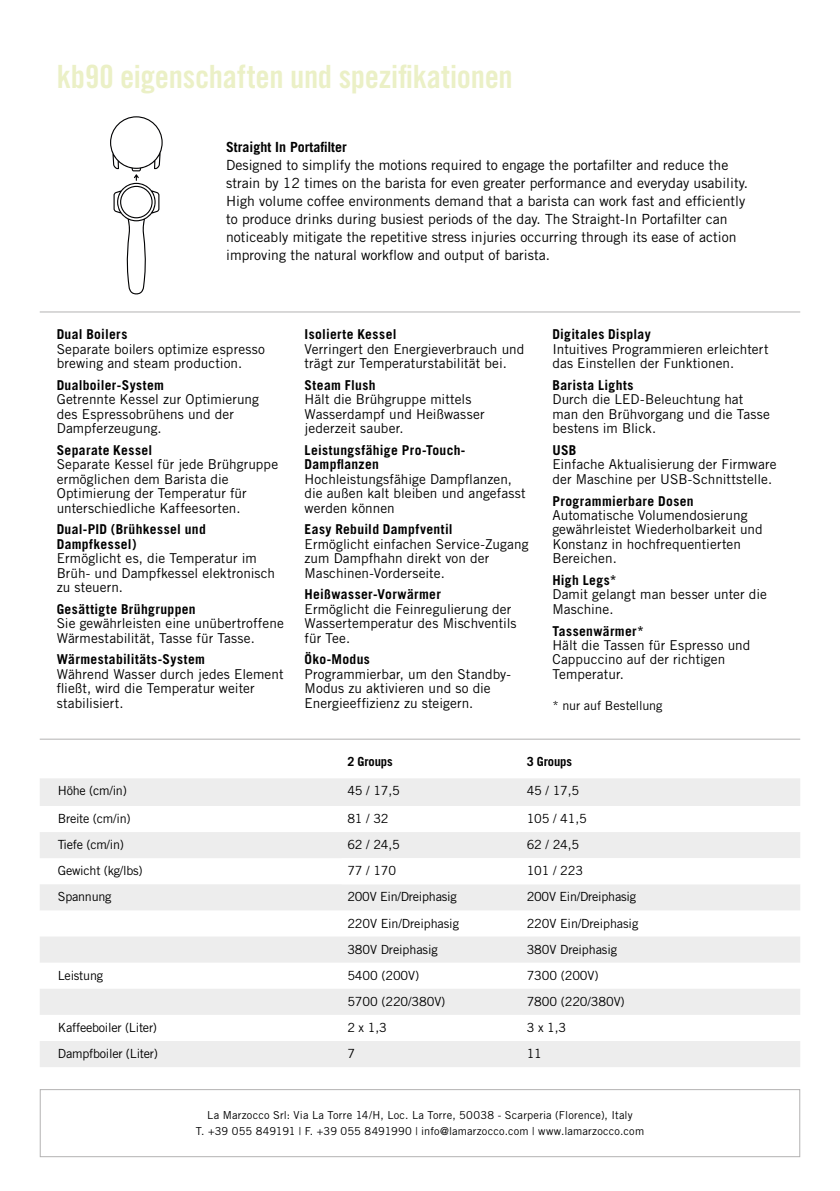
<style>
.page{position:relative;width:840px;height:1191px;background:#fff}
.page>*{position:absolute;margin:0;border:0;box-sizing:border-box;transform-origin:0 0}
.t1{font:32px "Trade Gothic LT Std Bd Cn 20";letter-spacing:-.005em;color:#ebf0c6}
.t2{font:14px/18px "Trade Gothic LT Std";color:#000}
.t3{font:700 14px "Trade Gothic LT Std";color:#000}
.t4{font:13.6px/14.4px "Trade Gothic LT Std";letter-spacing:.005em;color:#000}
.t5{font:700 13.6px/14.4px "Trade Gothic LT Std";letter-spacing:.025em;color:#000}
.t6{font:12.6px "Trade Gothic LT Std";letter-spacing:-.01em;color:#000}
.t7{font:700 12.6px "Trade Gothic LT Std";letter-spacing:-.01em;color:#000}
.t8{font:11px/16px "Trade Gothic LT Std";letter-spacing:.015em;color:#000;text-align:center}
</style>
<div class="page">
<div style="left:40px;top:1089px;width:759px;height:68px;border:1px solid #b3b2b2"></div>
<hr style="left:40px;top:311px;width:759px;height:1px;background:#b3b2b2">
<hr style="left:40px;top:738px;width:759px;height:1px;background:#b3b2b2">
<svg style="left:110px;top:116px;width:52px;height:178px"></svg>
<svg style="left:40px;top:778px;width:759px;height:289px;fill:#ededed"></svg>
<svg style="left:40px;top:858px;width:759px;height:183px"></svg>
<h1 class="t1" style="left:57px;top:57px;width:457px">kb90 eigenschaften und spezifikationen</h1>
<p class="t3" style="left:226px;top:138px;width:122px">Straight In Portafilter</p>
<p class="t2" style="left:226px;top:156px;width:523px">Designed to simplify the motions required to engage the portafilter and reduce the strain by 12 times on the barista for even greater performance and everyday usability.<br>High volume coffee environments demand that a barista can work fast and efficiently to produce drinks during busiest periods of the day. The Straight-In Portafilter can noticeably mitigate the repetitive stress injuries occurring through its ease of action improving the natural workflow and output of barista.</p>
<p class="t5" style="left:57px;top:327px;width:72px">Dual Boilers</p>
<p class="t4" style="left:57px;top:341px;width:210px">Separate boilers optimize espresso brewing and steam production.</p>
<p class="t5" style="left:57px;top:378px;width:109px">Dualboiler-System</p>
<p class="t4" style="left:57px;top:392px;width:204px">Getrennte Kessel zur Optimierung des Espressobrühens und der<br>Dampferzeugung.</p>
<p class="t5" style="left:57px;top:443px;width:97px">Separate Kessel</p>
<p class="t4" style="left:57px;top:457px;width:223px">Separate Kessel für jede Brühgruppe ermöglichen dem Barista die<br>Optimierung der Temperatur für unterschiedliche Kaffeesorten.</p>
<p class="t5" style="left:57px;top:522px;width:151px">Dual-PID (Brühkessel und<br>Dampfkessel)</p>
<p class="t4" style="left:57px;top:551px;width:220px">Ermöglicht es, die Temperatur im<br>Brüh- und Dampfkessel elektronisch zu steuern.</p>
<p class="t5" style="left:57px;top:601px;width:140px">Gesättigte Brühgruppen</p>
<p class="t4" style="left:57px;top:616px;width:228px">Sie gewährleisten eine unübertroffene<br>Wärmestabilität, Tasse für Tasse.</p>
<p class="t5" style="left:57px;top:652px;width:150px">Wärmestabilitäts-System</p>
<p class="t4" style="left:57px;top:666px;width:228px">Während Wasser durch jedes Element fließt, wird die Temperatur weiter stabilisiert.</p>
<p class="t5" style="left:304px;top:327px;width:93px">Isolierte Kessel</p>
<p class="t4" style="left:304px;top:341px;width:221px">Verringert den Energieverbrauch und trägt zur Temperaturstabilität bei.</p>
<p class="t5" style="left:304px;top:378px;width:72px">Steam Flush</p>
<p class="t4" style="left:304px;top:392px;width:181px">Hält die Brühgruppe mittels<br>Wasserdampf und Heißwasser jederzeit sauber.</p>
<p class="t5" style="left:304px;top:443px;width:162px">Leistungsfähige Pro-Touch-<br>Dampflanzen</p>
<p class="t4" style="left:304px;top:471px;width:222px">Hochleistungsfähige Dampflanzen, die außen kalt bleiben und angefasst werden können</p>
<p class="t5" style="left:304px;top:522px;width:149px">Easy Rebuild Dampfventil</p>
<p class="t4" style="left:304px;top:536px;width:225px">Ermöglicht einfachen Service-Zugang zum Dampfhahn direkt von der<br>Maschinen-Vorderseite.</p>
<p class="t5" style="left:304px;top:587px;width:138px">Heißwasser-Vorwärmer</p>
<p class="t4" style="left:304px;top:601px;width:213px">Ermöglicht die Feinregulierung der<br>Wassertemperatur des Mischventils für Tee.</p>
<p class="t5" style="left:304px;top:652px;width:67px">Öko-Modus</p>
<p class="t4" style="left:304px;top:666px;width:208px">Programmierbar, um den Standby-<br>Modus zu aktivieren und so die<br>Energieeffizienz zu steigern.</p>
<p class="t5" style="left:552px;top:327px;width:100px">Digitales Display</p>
<p class="t4" style="left:552px;top:341px;width:217px">Intuitives Programmieren erleichtert das Einstellen der Funktionen.</p>
<p class="t5" style="left:552px;top:378px;width:83px">Barista Lights</p>
<p class="t4" style="left:552px;top:392px;width:219px">Durch die LED-Beleuchtung hat man den Brühvorgang und die Tasse bestens im Blick.</p>
<p class="t5" style="left:552px;top:443px;width:25px">USB</p>
<p class="t4" style="left:552px;top:457px;width:225px">Einfache Aktualisierung der Firmware der Maschine per USB-Schnittstelle.</p>
<p class="t5" style="left:552px;top:493px;width:143px">Programmierbare Dosen</p>
<p class="t4" style="left:552px;top:508px;width:212px">Automatische Volumendosierung gewährleistet Wiederholbarkeit und<br>Konstanz in hochfrequentierten<br>Bereichen.</p>
<p class="t5" style="left:552px;top:572px;width:66px">High Legs*</p>
<p class="t4" style="left:552px;top:587px;width:216px">Damit gelangt man besser unter die<br>Maschine.</p>
<p class="t5" style="left:552px;top:623px;width:93px">Tassenwärmer*</p>
<p class="t4" style="left:552px;top:637px;width:199px">Hält die Tassen für Espresso und<br>Cappuccino auf der richtigen<br>Temperatur.</p>
<p class="t6" style="left:552px;top:698px;width:111px">* nur auf Bestellung</p>
<p class="t7" style="left:347px;top:754px;width:47px">2 Groups</p>
<p class="t7" style="left:526px;top:754px;width:47px">3 Groups</p>
<p class="t6" style="left:58px;top:783px;width:70px">Höhe (cm/in)</p>
<p class="t6" style="left:347px;top:783px;width:54px">45 / 17,5</p>
<p class="t6" style="left:526px;top:783px;width:54px">45 / 17,5</p>
<p class="t6" style="left:58px;top:811px;width:74px">Breite (cm/in)</p>
<p class="t6" style="left:347px;top:811px;width:43px">81 / 32</p>
<p class="t6" style="left:526px;top:811px;width:62px">105 / 41,5</p>
<p class="t6" style="left:58px;top:837px;width:68px">Tiefe (cm/in)</p>
<p class="t6" style="left:347px;top:837px;width:54px">62 / 24,5</p>
<p class="t6" style="left:526px;top:837px;width:54px">62 / 24,5</p>
<p class="t6" style="left:58px;top:863px;width:86px">Gewicht (kg/lbs)</p>
<p class="t6" style="left:347px;top:863px;width:50px">77 / 170</p>
<p class="t6" style="left:526px;top:863px;width:58px">101 / 223</p>
<p class="t6" style="left:58px;top:889px;width:55px">Spannung</p>
<p class="t6" style="left:347px;top:889px;width:111px">200V Ein/Dreiphasig</p>
<p class="t6" style="left:526px;top:889px;width:111px">200V Ein/Dreiphasig</p>
<p class="t6" style="left:347px;top:915px;width:113px">220V Ein/Dreiphasig</p>
<p class="t6" style="left:526px;top:915px;width:113px">220V Ein/Dreiphasig</p>
<p class="t6" style="left:347px;top:941px;width:92px">380V Dreiphasig</p>
<p class="t6" style="left:526px;top:941px;width:92px">380V Dreiphasig</p>
<p class="t6" style="left:58px;top:967px;width:47px">Leistung</p>
<p class="t6" style="left:347px;top:967px;width:73px">5400 (200V)</p>
<p class="t6" style="left:526px;top:967px;width:73px">7300 (200V)</p>
<p class="t6" style="left:347px;top:993px;width:99px">5700 (220/380V)</p>
<p class="t6" style="left:526px;top:993px;width:99px">7800 (220/380V)</p>
<p class="t6" style="left:58px;top:1020px;width:101px">Kaffeeboiler (Liter)</p>
<p class="t6" style="left:347px;top:1020px;width:41px">2 x 1,3</p>
<p class="t6" style="left:526px;top:1020px;width:41px">3 x 1,3</p>
<p class="t6" style="left:58px;top:1046px;width:102px">Dampfboiler (Liter)</p>
<p class="t6" style="left:347px;top:1046px;width:9px">7</p>
<p class="t6" style="left:526px;top:1046px;width:17px">11</p>
<p class="t8" style="left:196px;top:1106px;width:449px">La Marzocco Srl: Via La Torre 14/H, Loc. La Torre, 50038 - Scarperia (Florence), Italy<br>T. +39 055 849191 | F. +39 055 8491990 | info@lamarzocco.com | www.lamarzocco.com</p>
</div>
